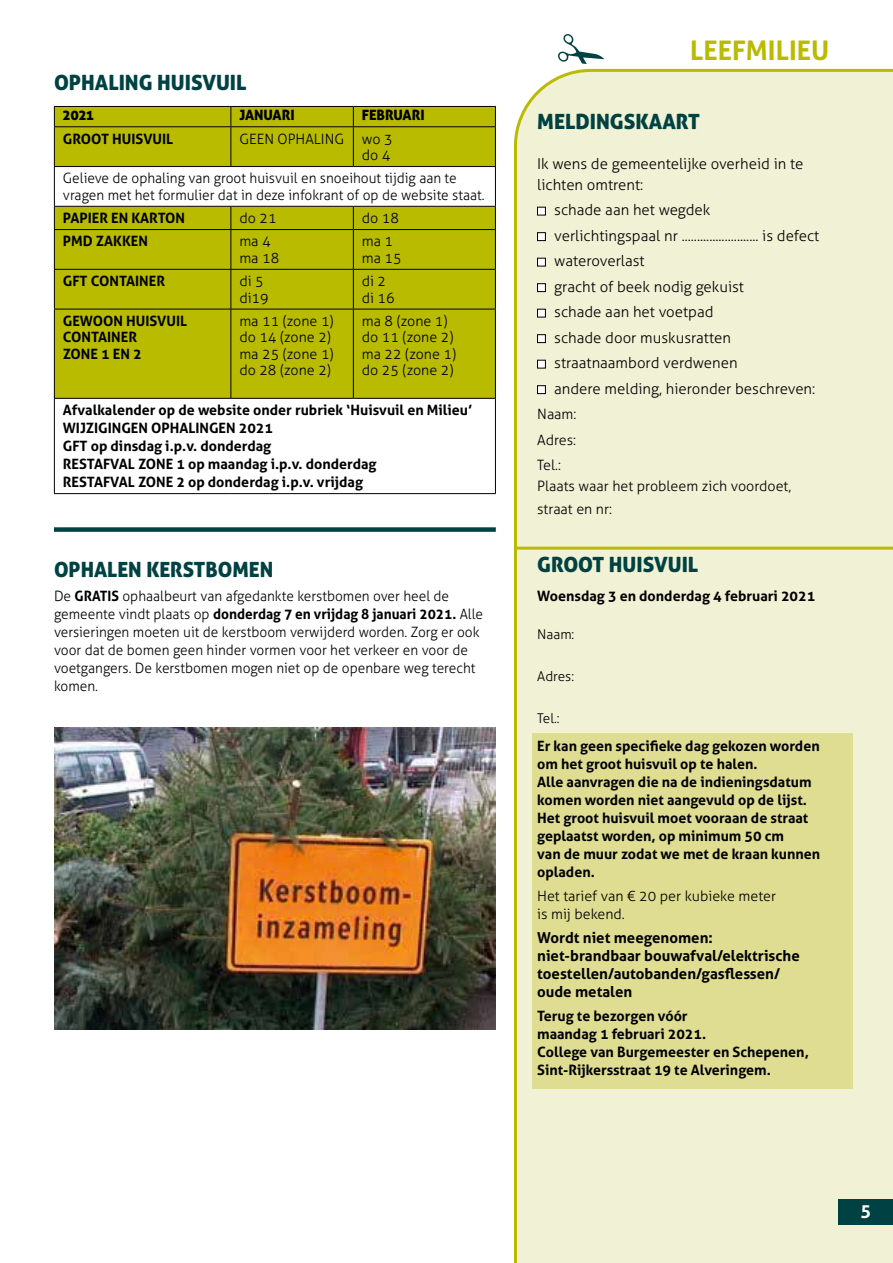
<style>
.page{position:relative;width:893px;height:1263px;background:#fff}
.page>*{position:absolute;margin:0;border:0;box-sizing:border-box;transform-origin:0 0}
.t1{font:700 27px "Aller";color:#b9bb00}
.t2{font:21px "Aller Display";color:#004243}
.t3{font:700 18px "Aller";color:#fff}
.t4{font:300 15px/25.5px "Aller";color:#000}
.t5{font:700 15px/18px "Aller";color:#000}
.t6{font:700 14.25px/18px "Aller";color:#000}
.t7{font:300 14.25px/18px "Aller";color:#000;scale:.96 1}
.t8{font:300 14.25px/16.5px "Aller";color:#000}
.t9{font:14.25px "Aller Display";color:#000}
.t10{font:300 13.5px "Aller";color:#000}
.s1{font-weight:700}
</style>
<div class="page">
<div style="left:514px;top:551px;width:379px;height:712px;background:#f1f1d5"></div>
<div style="left:55px;top:107px;width:440px;height:59px;background:#b9bb00"></div>
<svg style="left:55px;top:167px;width:440px;height:326px;fill:#b9bb00"></svg>
<hr style="left:54px;top:106px;width:177px;height:1px;background:#000">
<svg style="left:54px;top:107px;width:1px;height:19px"></svg>
<hr style="left:231px;top:106px;width:122px;height:1px;background:#000">
<svg style="left:230px;top:107px;width:1px;height:19px"></svg>
<hr style="left:353px;top:106px;width:143px;height:1px;background:#000">
<svg style="left:353px;top:107px;width:1px;height:19px"></svg>
<svg style="left:495px;top:107px;width:1px;height:19px"></svg>
<hr style="left:54px;top:126px;width:177px;height:1px;background:#000">
<hr style="left:54px;top:127px;width:1px;height:39px;background:#000">
<hr style="left:231px;top:126px;width:122px;height:1px;background:#000">
<hr style="left:230px;top:127px;width:1px;height:39px;background:#000">
<hr style="left:353px;top:126px;width:143px;height:1px;background:#000">
<hr style="left:353px;top:127px;width:1px;height:39px;background:#000">
<hr style="left:495px;top:127px;width:1px;height:39px;background:#000">
<hr style="left:54px;top:166px;width:177px;height:1px;background:#000">
<hr style="left:54px;top:167px;width:1px;height:39px;background:#000">
<hr style="left:231px;top:166px;width:122px;height:1px;background:#000">
<hr style="left:353px;top:166px;width:143px;height:1px;background:#000">
<hr style="left:495px;top:167px;width:1px;height:39px;background:#000">
<hr style="left:54px;top:206px;width:177px;height:1px;background:#000">
<svg style="left:54px;top:207px;width:1px;height:22px"></svg>
<hr style="left:231px;top:206px;width:122px;height:1px;background:#000">
<svg style="left:230px;top:207px;width:1px;height:22px"></svg>
<hr style="left:353px;top:206px;width:143px;height:1px;background:#000">
<svg style="left:353px;top:207px;width:1px;height:22px"></svg>
<svg style="left:495px;top:207px;width:1px;height:22px"></svg>
<hr style="left:54px;top:229px;width:177px;height:1px;background:#000">
<hr style="left:54px;top:230px;width:1px;height:39px;background:#000">
<hr style="left:231px;top:229px;width:122px;height:1px;background:#000">
<hr style="left:230px;top:230px;width:1px;height:39px;background:#000">
<hr style="left:353px;top:229px;width:143px;height:1px;background:#000">
<hr style="left:353px;top:230px;width:1px;height:39px;background:#000">
<hr style="left:495px;top:230px;width:1px;height:39px;background:#000">
<hr style="left:54px;top:269px;width:177px;height:1px;background:#000">
<hr style="left:54px;top:270px;width:1px;height:39px;background:#000">
<hr style="left:231px;top:269px;width:122px;height:1px;background:#000">
<hr style="left:230px;top:270px;width:1px;height:39px;background:#000">
<hr style="left:353px;top:269px;width:143px;height:1px;background:#000">
<hr style="left:353px;top:270px;width:1px;height:39px;background:#000">
<hr style="left:495px;top:270px;width:1px;height:39px;background:#000">
<hr style="left:54px;top:309px;width:177px;height:1px;background:#000">
<hr style="left:54px;top:309px;width:1px;height:89px;background:#000">
<hr style="left:231px;top:309px;width:122px;height:1px;background:#000">
<hr style="left:230px;top:309px;width:1px;height:89px;background:#000">
<hr style="left:353px;top:309px;width:143px;height:1px;background:#000">
<hr style="left:353px;top:309px;width:1px;height:89px;background:#000">
<hr style="left:495px;top:309px;width:1px;height:89px;background:#000">
<hr style="left:54px;top:398px;width:177px;height:1px;background:#000">
<hr style="left:54px;top:399px;width:1px;height:94px;background:#000">
<hr style="left:231px;top:398px;width:122px;height:1px;background:#000">
<hr style="left:353px;top:398px;width:143px;height:1px;background:#000">
<hr style="left:495px;top:399px;width:1px;height:94px;background:#000">
<hr style="left:54px;top:493px;width:177px;height:1px;background:#000">
<hr style="left:231px;top:493px;width:122px;height:1px;background:#000">
<hr style="left:353px;top:493px;width:143px;height:1px;background:#000">
<div style="left:54px;top:527px;width:442px;height:5px;background:#004243"></div>
<div style="left:839px;top:1199px;width:54px;height:26px;background:#004243"></div>
<img style="left:54px;top:727px;width:442px;height:303px">
<div style="left:514px;top:68px;width:379px;height:483px;background:#f1f1d5"></div>
<div style="left:537px;top:207px;width:8px;height:8px;background:#fff"></div>
<div style="left:537px;top:207px;width:9px;height:8px;border:1px solid #000"></div>
<div style="left:537px;top:233px;width:8px;height:8px;background:#fff"></div>
<div style="left:537px;top:232px;width:9px;height:9px;border:1px solid #000"></div>
<div style="left:537px;top:258px;width:8px;height:8px;background:#fff"></div>
<div style="left:537px;top:258px;width:9px;height:8px;border:1px solid #000"></div>
<div style="left:537px;top:284px;width:8px;height:8px;background:#fff"></div>
<div style="left:537px;top:283px;width:9px;height:9px;border:1px solid #000"></div>
<div style="left:537px;top:309px;width:8px;height:8px;background:#fff"></div>
<div style="left:537px;top:309px;width:9px;height:8px;border:1px solid #000"></div>
<div style="left:537px;top:335px;width:8px;height:8px;background:#fff"></div>
<div style="left:537px;top:334px;width:9px;height:9px;border:1px solid #000"></div>
<div style="left:537px;top:360px;width:8px;height:8px;background:#fff"></div>
<div style="left:537px;top:360px;width:9px;height:8px;border:1px solid #000"></div>
<div style="left:537px;top:386px;width:8px;height:8px;background:#fff"></div>
<div style="left:537px;top:385px;width:9px;height:9px;border:1px solid #000"></div>
<div style="left:532px;top:733px;width:321px;height:355px;background:#dedd91"></div>
<svg style="left:557px;top:68px;width:51px;height:2px"></svg>
<h2 class="t2" style="left:54px;top:69px;width:194px">OPHALING HUISVUIL</h2>
<p class="t9" style="left:63px;top:106px;width:33px">2021</p>
<p class="t9" style="left:239px;top:106px;width:57px">JANUARI</p>
<p class="t9" style="left:362px;top:106px;width:64px">FEBRUARI</p>
<p class="t6" style="left:63px;top:129px;width:112px">GROOT HUISVUIL</p>
<p class="t8" style="left:239px;top:130px;width:155px;text-align:right">GEEN OPHALING wo 3 do 4</p>
<p class="t7" style="left:63px;top:170px;width:441px;line-height:16.5px">Gelieve de ophaling van groot huisvuil en snoeihout tijdig aan te vragen met het formulier dat in deze infokrant of op de website staat.</p>
<p class="t6" style="left:63px;top:209px;width:124px">PAPIER EN KARTON</p>
<p class="t8" style="left:239px;top:210px;width:39px">do 21</p>
<p class="t8" style="left:362px;top:210px;width:39px">do 18</p>
<p class="t6" style="left:63px;top:232px;width:87px">PMD ZAKKEN</p>
<p class="t8" style="left:239px;top:233px;width:41px">ma 4 ma 18</p>
<p class="t8" style="left:362px;top:233px;width:41px">ma 1 ma 15</p>
<p class="t6" style="left:63px;top:272px;width:104px">GFT CONTAINER</p>
<p class="t8" style="left:239px;top:273px;width:31px">di 5 di19</p>
<p class="t8" style="left:362px;top:273px;width:34px">di 2 di 16</p>
<p class="t6" style="left:63px;top:313px;width:126px;line-height:16.5px">GEWOON HUISVUIL<br>CONTAINER<br>ZONE 1 EN 2</p>
<p class="t8" style="left:239px;top:313px;width:96px">ma 11 (zone 1) do 14 (zone 2) ma 25 (zone 1) do 28 (zone 2)</p>
<p class="t8" style="left:362px;top:313px;width:96px">ma 8 (zone 1) do 11 (zone 2) ma 22 (zone 1) do 25 (zone 2)</p>
<p class="t6" style="left:63px;top:401px;width:411px">Afvalkalender op de website onder rubriek ‘Huisvuil en Milieu’ WIJZIGINGEN OPHALINGEN 2021<br>GFT op dinsdag i.p.v. donderdag<br>RESTAFVAL ZONE 1 op maandag i.p.v. donderdag<br>RESTAFVAL ZONE 2 op donderdag i.p.v. vrijdag</p>
<h2 class="t2" style="left:54px;top:556px;width:221px">OPHALEN KERSTBOMEN</h2>
<p class="t7" style="left:54px;top:587px;width:448px">De <span class="s1">GRATIS</span> ophaalbeurt van afgedankte kerstbomen over heel de gemeente vindt plaats op <span class="s1">donderdag 7 en vrijdag 8 januari 2021.</span> Alle versieringen moeten uit de kerstboom verwijderd worden. Zorg er ook voor dat de bomen geen hinder vormen voor het verkeer en voor de voetgangers. De kerstbomen mogen niet op de openbare weg terecht komen.</p>
<h1 class="t1" style="left:690px;top:34px;width:140px">LEEFMILIEU</h1>
<h2 class="t2" style="left:537px;top:108px;width:164px">MELDINGSKAART</h2>
<p class="t4" style="left:537px;top:153px;width:268px;line-height:21px">Ik wens de gemeentelijke overheid in te lichten omtrent:</p>
<p class="t4" style="left:554px;top:197px;width:267px">schade aan het wegdek verlichtingspaal nr ......................... is defect wateroverlast<br>gracht of beek nodig gekuist<br>schade aan het voetpad<br>schade door muskusratten straatnaambord verdwenen<br>andere melding, hieronder beschreven:</p>
<p class="t8" style="left:537px;top:402px;width:41px;line-height:25.5px;text-align:justify">Naam:<br>Adres:<br>Tel.:</p>
<p class="t8" style="left:537px;top:475px;width:256px;line-height:22.5px">Plaats waar het probleem zich voordoet, straat en nr:</p>
<h2 class="t2" style="left:537px;top:551px;width:162px">GROOT HUISVUIL</h2>
<p class="t6" style="left:537px;top:587px;width:280px">Woensdag 3 en donderdag 4 februari 2021</p>
<p class="t10" style="left:537px;top:626px;width:39px">Naam:</p>
<p class="t10" style="left:537px;top:668px;width:38px">Adres:</p>
<p class="t10" style="left:537px;top:710px;width:24px">Tel.:</p>
<p class="t6" style="left:537px;top:737px;width:284px">Er kan geen specifieke dag gekozen worden om het groot huisvuil op te halen.<br>Alle aanvragen die na de indieningsdatum komen worden niet aangevuld op de lijst.<br>Het groot huisvuil moet vooraan de straat geplaatst worden, op minimum 50 cm<br>van de muur zodat we met de kraan kunnen opladen.</p>
<p class="t8" style="left:537px;top:887px;width:240px;line-height:18px">Het tarief van € 20 per kubieke meter is mij bekend.</p>
<p class="t5" style="left:537px;top:929px;width:264px">Wordt niet meegenomen: niet-brandbaar bouwafval/elektrische toestellen/autobanden/gasflessen/ oude metalen</p>
<p class="t6" style="left:537px;top:1007px;width:273px">Terug te bezorgen vóór<br>maandag 1 februari 2021.<br>College van Burgemeester en Schepenen,<br>Sint-Rijkersstraat 19 te Alveringem.</p>
<p class="t3" style="left:861px;top:1200px;width:12px">5</p>
</div>
